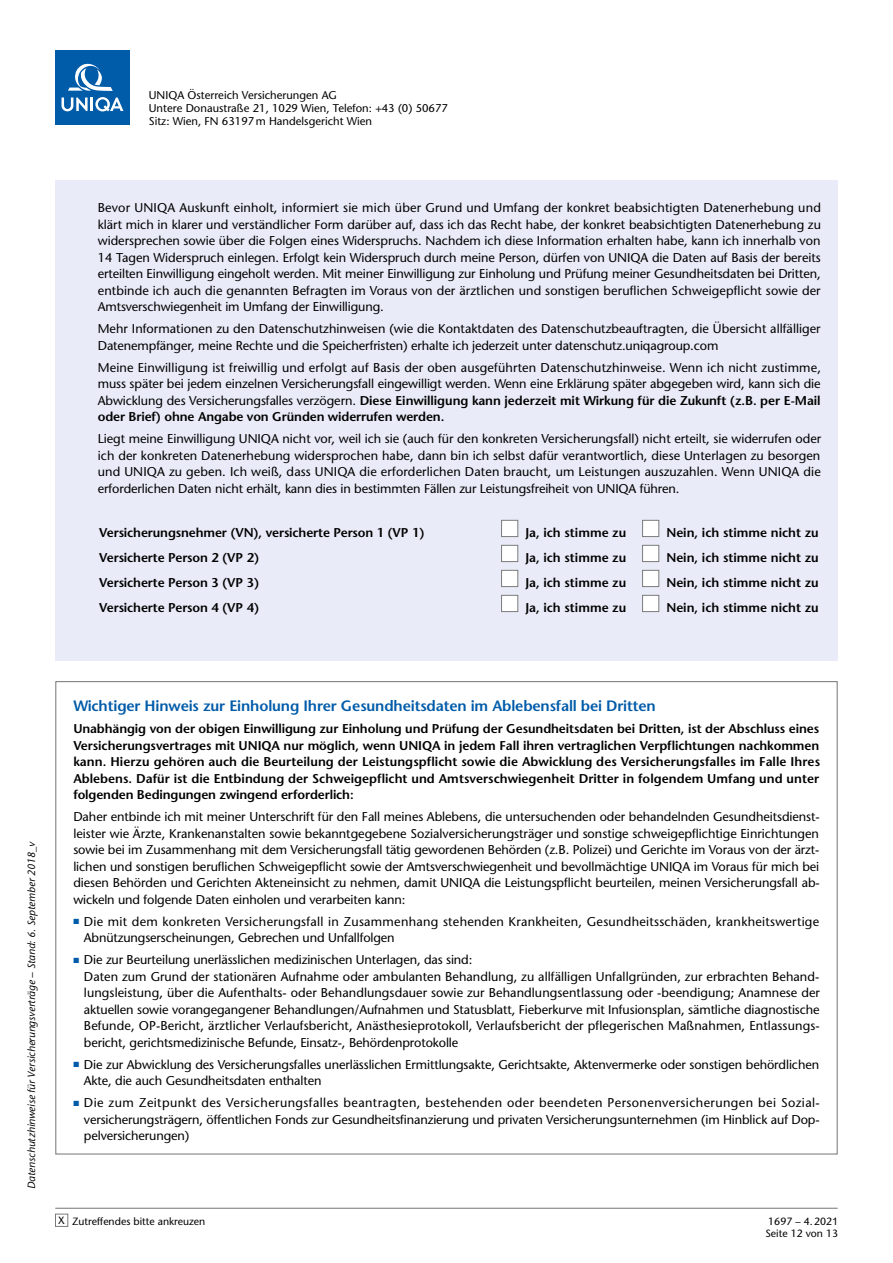
<style>
.page{position:relative;width:893px;height:1263px;background:#fff}
.page>*{position:absolute;margin:0;border:0;box-sizing:border-box;transform-origin:0 0}
.t1{font:600 15px "Stone Sans";letter-spacing:-.01em;color:#005ba9}
.t2{font:12.75px/16.5px "Stone Sans";letter-spacing:-.01em;color:#000;text-align:justify}
.t3{font:600 12.75px/16.5px "Stone Sans";letter-spacing:-.01em;color:#000;text-align:justify}
.t4{font:12.75px/16.5px "Stone Sans";letter-spacing:.02em;color:#000}
.t5{font:11.25px/12.8px "Stone Sans";color:#000}
.t6{font:italic 10.5px "Stone Sans";color:#000}
.t7{font:10.5px/12px "Stone Sans";color:#000}
.s1{font-weight:600}
.s2{color:#005ba9}
.s3{font-family:"Arial"}
</style>
<div class="page">
<hr style="left:55px;top:1208px;width:783px;height:1px;background:#7a7b7a">
<div style="left:55px;top:1214px;width:13px;height:12px;border:1px solid #7a7b7a"></div>
<div style="left:55px;top:50px;width:75px;height:74px;background:#005ba9"></div>
<svg style="left:62px;top:97px;width:61px;height:14px"></svg>
<svg style="left:68px;top:63px;width:45px;height:28px"></svg>
<div style="left:55px;top:181px;width:783px;height:480px;background:#e9ecf8"></div>
<div style="left:501px;top:520px;width:17px;height:17px;background:#fff;border:1px solid #7a7b7a"></div>
<div style="left:642px;top:520px;width:17px;height:17px;background:#fff;border:1px solid #7a7b7a"></div>
<div style="left:501px;top:545px;width:17px;height:17px;background:#fff;border:1px solid #7a7b7a"></div>
<div style="left:642px;top:545px;width:17px;height:17px;background:#fff;border:1px solid #7a7b7a"></div>
<div style="left:501px;top:570px;width:17px;height:17px;background:#fff;border:1px solid #7a7b7a"></div>
<div style="left:642px;top:570px;width:17px;height:17px;background:#fff;border:1px solid #7a7b7a"></div>
<div style="left:501px;top:595px;width:17px;height:17px;background:#fff;border:1px solid #7a7b7a"></div>
<div style="left:642px;top:595px;width:17px;height:17px;background:#fff;border:1px solid #7a7b7a"></div>
<p class="t5" style="left:149px;top:89px;width:301px">UNIQA Österreich Versicherungen AG<br>Untere Donaustraße 21, 1029 Wien, Telefon: +43 (0) 50677<br>Sitz: Wien, FN 63197 m Handelsgericht Wien</p>
<p class="t2" style="left:98px;top:199px;width:725px">Bevor UNIQA Auskunft einholt, informiert sie mich über Grund und Umfang der konkret beabsichtigten Datenerhebung und klärt mich in klarer und verständlicher Form darüber auf, dass ich das Recht habe, der konkret beabsichtigten Datenerhebung zu widersprechen sowie über die Folgen eines Widerspruchs. Nachdem ich diese Information erhalten habe, kann ich innerhalb von 14 Tagen Widerspruch einlegen. Erfolgt kein Widerspruch durch meine Person, dürfen von UNIQA die Daten auf Basis der bereits erteilten Einwilligung eingeholt werden. Mit meiner Einwilligung zur Einholung und Prüfung meiner Gesundheitsdaten bei Dritten, entbinde ich auch die genannten Befragten im Voraus von der ärztlichen und sonstigen beruflichen Schweigepflicht sowie der Amtsverschwiegenheit im Umfang der Einwilligung.</p>
<p class="t2" style="left:98px;top:320px;width:724px">Mehr Informationen zu den Datenschutzhinweisen (wie die Kontaktdaten des Datenschutzbeauftragten, die Übersicht allfälliger<br>Datenempfänger, meine Rechte und die Speicherfristen) erhalte ich jederzeit unter datenschutz.uniqagroup.com</p>
<p class="t2" style="left:98px;top:359px;width:725px">Meine Einwilligung ist freiwillig und erfolgt auf Basis der oben ausgeführten Datenschutzhinweise. Wenn ich nicht zustimme, muss später bei jedem einzelnen Versicherungsfall eingewilligt werden. Wenn eine Erklärung später abgegeben wird, kann sich die Abwicklung des Versicherungsfalles verzögern. <span class="s1">Diese Einwilligung kann jederzeit mit Wirkung für die Zukunft (z.B. per E-Mail oder Brief) ohne Angabe von Gründen widerrufen werden.</span></p>
<p class="t2" style="left:98px;top:430px;width:725px">Liegt meine Einwilligung UNIQA nicht vor, weil ich sie (auch für den konkreten Versicherungsfall) nicht erteilt, sie widerrufen oder ich der konkreten Datenerhebung widersprochen habe, dann bin ich selbst dafür verantwortlich, diese Unterlagen zu besorgen und UNIQA zu geben. Ich weiß, dass UNIQA die erforderlichen Daten braucht, um Leistungen auszuzahlen. Wenn UNIQA die erforderlichen Daten nicht erhält, kann dies in bestimmten Fällen zur Leistungsfreiheit von UNIQA führen.</p>
<p class="t3" style="left:99px;top:524px;width:327px">Versicherungsnehmer (VN), versicherte Person 1 (VP 1)</p>
<p class="t3" style="left:525px;top:524px;width:103px">Ja, ich stimme zu</p>
<p class="t3" style="left:666px;top:524px;width:154px">Nein, ich stimme nicht zu</p>
<p class="t3" style="left:99px;top:549px;width:162px">Versicherte Person 2 (VP 2)</p>
<p class="t3" style="left:525px;top:549px;width:103px">Ja, ich stimme zu</p>
<p class="t3" style="left:666px;top:549px;width:154px">Nein, ich stimme nicht zu</p>
<p class="t3" style="left:99px;top:574px;width:162px">Versicherte Person 3 (VP 3)</p>
<p class="t3" style="left:525px;top:574px;width:103px">Ja, ich stimme zu</p>
<p class="t3" style="left:666px;top:574px;width:154px">Nein, ich stimme nicht zu</p>
<p class="t3" style="left:99px;top:599px;width:162px">Versicherte Person 4 (VP 4)</p>
<p class="t3" style="left:525px;top:599px;width:103px">Ja, ich stimme zu</p>
<p class="t3" style="left:666px;top:599px;width:154px">Nein, ich stimme nicht zu</p>
<p class="t6" style="left:25px;top:1189px;width:349px;rotate:-90deg">Datenschutzhinweise für Versicherungsverträge – Stand: 6. September 2018_v</p>
<p class="t1" style="left:73px;top:696px;width:584px">Wichtiger Hinweis zur Einholung Ihrer Gesundheitsdaten im Ablebensfall bei Dritten</p>
<p class="t3" style="left:73px;top:720px;width:748px">Unabhängig von der obigen Einwilligung zur Einholung und Prüfung der Gesundheitsdaten bei Dritten, ist der Abschluss eines Versicherungsvertrages mit UNIQA nur möglich, wenn UNIQA in jedem Fall ihren vertraglichen Verpflichtungen nachkommen kann. Hierzu gehören auch die Beurteilung der Leistungspflicht sowie die Abwicklung des Versicherungsfalles im Falle Ihres Ablebens. Dafür ist die Entbindung der Schweigepflicht und Amtsverschwiegenheit Dritter in folgendem Umfang und unter folgenden Bedingungen zwingend erforderlich:</p>
<p class="t2" style="left:73px;top:808px;width:748px">Daher entbinde ich mit meiner Unterschrift für den Fall meines Ablebens, die untersuchenden oder behandelnden Gesundheitsdienst&shy;leister wie Ärzte, Krankenanstalten sowie bekanntgegebene Sozialversicherungsträger und sonstige schweigepflichtige Einrichtungen sowie bei im Zusammenhang mit dem Versicherungsfall tätig gewordenen Behörden (z.B. Polizei) und Gerichte im Voraus von der ärzt&shy;lichen und sonstigen beruflichen Schweigepflicht sowie der Amtsverschwiegenheit und bevollmächtige UNIQA im Voraus für mich bei diesen Behörden und Gerichten Akteneinsicht zu nehmen, damit UNIQA die Leistungspflicht beurteilen, meinen Versicherungsfall ab&shy;wickeln und folgende Daten einholen und verarbeiten kann:</p>
<p class="t4" style="left:84px;top:913px;width:737px;text-indent:-11px"><span class="s2">■</span> Die mit dem konkreten Versicherungsfall in Zusammenhang stehenden Krankheiten, Gesundheitsschäden, krankheitswertige<br>Abnützungserscheinungen, Gebrechen und Unfallfolgen</p>
<p class="t2" style="left:84px;top:951px;width:738px;text-align:left;text-indent:-11px"><span class="s2">■</span> Die zur Beurteilung unerlässlichen medizinischen Unterlagen, das sind:<br>Daten zum Grund der stationären Aufnahme oder ambulanten Behandlung, zu allfälligen Unfallgründen, zur erbrachten Behand&shy;lungsleistung, über die Aufenthalts- oder Behandlungsdauer sowie zur Behandlungsentlassung oder -beendigung; Anamnese der aktuellen sowie vorangegangener Behandlungen/Aufnahmen und Statusblatt, Fieberkurve mit Infusionsplan, sämtliche diagnostische Befunde, OP-Bericht, ärztlicher Verlaufsbericht, Anästhesieprotokoll, Verlaufsbericht der pflegerischen Maßnahmen, Entlassungs&shy;bericht, gerichtsmedizinische Befunde, Einsatz-, Behördenprotokolle</p>
<p class="t2" style="left:84px;top:1056px;width:737px;text-indent:-11px"><span class="s2">■</span> Die zur Abwicklung des Versicherungsfalles unerlässlichen Ermittlungsakte, Gerichtsakte, Aktenvermerke oder sonstigen behördlichen<br>Akte, die auch Gesundheitsdaten enthalten</p>
<p class="t2" style="left:84px;top:1094px;width:737px;text-indent:-11px"><span class="s2">■</span> Die zum Zeitpunkt des Versicherungsfalles beantragten, bestehenden oder beendeten Personenversicherungen bei Sozial&shy;versicherungsträgern, öffentlichen Fonds zur Gesundheitsfinanzierung und privaten Versicherungsunternehmen (im Hinblick auf Dop&shy;pelversicherungen)</p>
<p class="t7" style="left:58px;top:1215px;width:149px">X Zutreffendes bitte ankreuzen</p>
<p class="t7" style="left:765px;top:1215px;width:74px">1697 – 4. 202<span class="s3">1<br></span>Seite 12 von 13</p>
</div>
